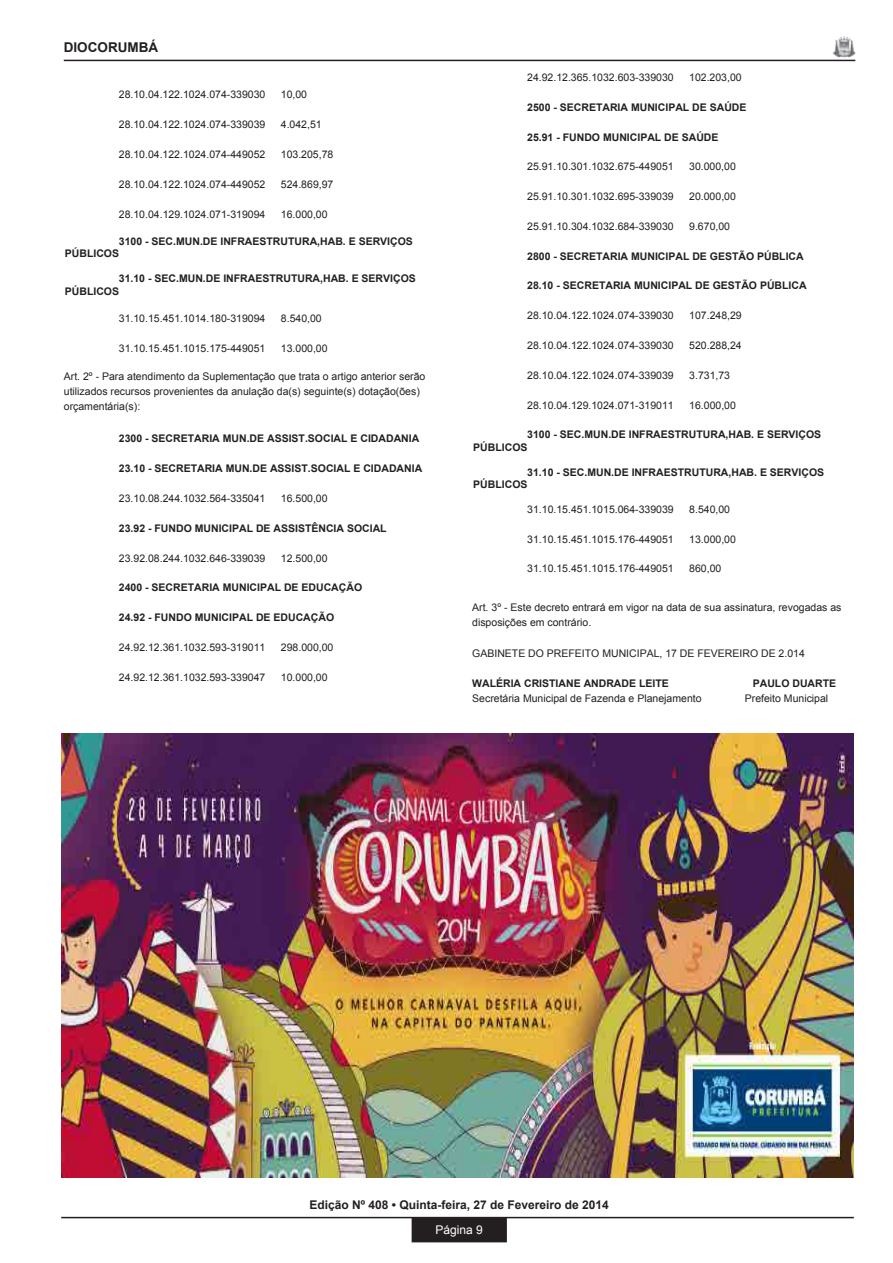
<style>
.page{position:relative;width:893px;height:1263px;background:#fff}
.page>*{position:absolute;margin:0;border:0;box-sizing:border-box;transform-origin:0 0}
.t1{font:700 13.5px "Arial";color:#231f20}
.t2{font:700 12px "Arial";color:#231f20}
.t3{font:12px "Arial";color:#fff}
.t4{font:10.5px/15.1px "Arial";color:#231f20}
.t5{font:700 10.5px/12.6px "Arial";color:#231f20}
</style>
<div class="page">
<div style="left:412px;top:1218px;width:94px;height:23px;background:#231f20"></div>
<div style="left:412px;top:1217px;width:95px;height:25px;border:2px solid #231f20"></div>
<hr style="left:61px;top:1217px;width:793px;height:1px;background:#231f20">
<hr style="left:64px;top:60px;width:791px;height:1px;background:#231f20">
<img style="left:833px;top:36px;width:22px;height:21px">
<img style="left:61px;top:733px;width:793px;height:445px">
<p class="t1" style="left:64px;top:38px;width:96px">DIOCORUMBÁ</p>
<p class="t4" style="left:119px;top:87px;width:148px">28.10.04.122.1024.074-339030</p>
<p class="t4" style="left:281px;top:87px;width:28px">10,00</p>
<p class="t4" style="left:119px;top:117px;width:148px">28.10.04.122.1024.074-339039</p>
<p class="t4" style="left:281px;top:117px;width:42px">4.042,51</p>
<p class="t4" style="left:119px;top:147px;width:148px">28.10.04.122.1024.074-449052</p>
<p class="t4" style="left:281px;top:147px;width:54px">103.205,78</p>
<p class="t4" style="left:119px;top:177px;width:148px">28.10.04.122.1024.074-449052</p>
<p class="t4" style="left:281px;top:177px;width:54px">524.869,97</p>
<p class="t4" style="left:119px;top:206px;width:148px">28.10.04.129.1024.071-319094</p>
<p class="t4" style="left:281px;top:206px;width:48px">16.000,00</p>
<p class="t5" style="left:65px;top:235px;width:350px;text-indent:54px">3100 - SEC.MUN.DE INFRAESTRUTURA,HAB. E SERVIÇOS<br>PÚBLICOS</p>
<p class="t5" style="left:65px;top:272px;width:352px;text-indent:54px">31.10 - SEC.MUN.DE INFRAESTRUTURA,HAB. E SERVIÇOS<br>PÚBLICOS</p>
<p class="t4" style="left:119px;top:311px;width:148px">31.10.15.451.1014.180-319094</p>
<p class="t4" style="left:281px;top:311px;width:42px">8.540,00</p>
<p class="t4" style="left:119px;top:340px;width:148px">31.10.15.451.1015.175-449051</p>
<p class="t4" style="left:281px;top:340px;width:48px">13.000,00</p>
<p class="t4" style="left:64px;top:369px;width:363px">Art. 2º - Para atendimento da Suplementação que trata o artigo anterior serão utilizados recursos provenientes da anulação da(s) seguinte(s) dotação(ões) orçamentária(s):</p>
<p class="t5" style="left:119px;top:433px;width:302px">2300 - SECRETARIA MUN.DE ASSIST.SOCIAL E CIDADANIA</p>
<p class="t5" style="left:119px;top:462px;width:305px">23.10 - SECRETARIA MUN.DE ASSIST.SOCIAL E CIDADANIA</p>
<p class="t4" style="left:119px;top:491px;width:148px">23.10.08.244.1032.564-335041</p>
<p class="t4" style="left:281px;top:491px;width:48px">16.500,00</p>
<p class="t5" style="left:119px;top:522px;width:269px">23.92 - FUNDO MUNICIPAL DE ASSISTÊNCIA SOCIAL</p>
<p class="t4" style="left:119px;top:550px;width:148px">23.92.08.244.1032.646-339039</p>
<p class="t4" style="left:281px;top:550px;width:48px">12.500,00</p>
<p class="t5" style="left:119px;top:582px;width:245px">2400 - SECRETARIA MUNICIPAL DE EDUCAÇÃO</p>
<p class="t5" style="left:119px;top:611px;width:217px">24.92 - FUNDO MUNICIPAL DE EDUCAÇÃO</p>
<p class="t4" style="left:119px;top:640px;width:148px">24.92.12.361.1032.593-319011</p>
<p class="t4" style="left:281px;top:640px;width:54px">298.000,00</p>
<p class="t4" style="left:119px;top:669px;width:148px">24.92.12.361.1032.593-339047</p>
<p class="t4" style="left:281px;top:669px;width:48px">10.000,00</p>
<p class="t4" style="left:527px;top:70px;width:148px">24.92.12.365.1032.603-339030</p>
<p class="t4" style="left:689px;top:70px;width:54px">102.203,00</p>
<p class="t5" style="left:527px;top:101px;width:221px">2500 - SECRETARIA MUNICIPAL DE SAÚDE</p>
<p class="t5" style="left:527px;top:131px;width:193px">25.91 - FUNDO MUNICIPAL DE SAÚDE</p>
<p class="t4" style="left:527px;top:159px;width:148px">25.91.10.301.1032.675-449051</p>
<p class="t4" style="left:689px;top:159px;width:48px">30.000,00</p>
<p class="t4" style="left:527px;top:189px;width:148px">25.91.10.301.1032.695-339039</p>
<p class="t4" style="left:689px;top:189px;width:48px">20.000,00</p>
<p class="t4" style="left:527px;top:219px;width:148px">25.91.10.304.1032.684-339030</p>
<p class="t4" style="left:689px;top:219px;width:42px">9.670,00</p>
<p class="t5" style="left:527px;top:250px;width:278px">2800 - SECRETARIA MUNICIPAL DE GESTÃO PÚBLICA</p>
<p class="t5" style="left:527px;top:280px;width:281px">28.10 - SECRETARIA MUNICIPAL DE GESTÃO PÚBLICA</p>
<p class="t4" style="left:527px;top:308px;width:148px">28.10.04.122.1024.074-339030</p>
<p class="t4" style="left:689px;top:308px;width:54px">107.248,29</p>
<p class="t4" style="left:527px;top:338px;width:148px">28.10.04.122.1024.074-339030</p>
<p class="t4" style="left:689px;top:338px;width:54px">520.288,24</p>
<p class="t4" style="left:527px;top:368px;width:148px">28.10.04.122.1024.074-339039</p>
<p class="t4" style="left:689px;top:368px;width:42px">3.731,73</p>
<p class="t4" style="left:527px;top:397px;width:148px">28.10.04.129.1024.071-319011</p>
<p class="t4" style="left:689px;top:397px;width:48px">16.000,00</p>
<p class="t5" style="left:473px;top:429px;width:350px;text-indent:54px">3100 - SEC.MUN.DE INFRAESTRUTURA,HAB. E SERVIÇOS<br>PÚBLICOS</p>
<p class="t5" style="left:473px;top:466px;width:352px;text-indent:54px">31.10 - SEC.MUN.DE INFRAESTRUTURA,HAB. E SERVIÇOS<br>PÚBLICOS</p>
<p class="t4" style="left:527px;top:502px;width:148px">31.10.15.451.1015.064-339039</p>
<p class="t4" style="left:689px;top:502px;width:42px">8.540,00</p>
<p class="t4" style="left:527px;top:531px;width:148px">31.10.15.451.1015.176-449051</p>
<p class="t4" style="left:689px;top:531px;width:48px">13.000,00</p>
<p class="t4" style="left:527px;top:561px;width:148px">31.10.15.451.1015.176-449051</p>
<p class="t4" style="left:689px;top:561px;width:34px">860,00</p>
<p class="t4" style="left:472px;top:600px;width:371px">Art. 3º - Este decreto entrará em vigor na data de sua assinatura, revogadas as disposições em contrário.</p>
<p class="t4" style="left:472px;top:645px;width:334px">GABINETE DO PREFEITO MUNICIPAL, 17 DE FEVEREIRO DE 2.014</p>
<p class="t5" style="left:472px;top:677px;width:198px">WALÉRIA CRISTIANE ANDRADE LEITE</p>
<p class="t5" style="left:753px;top:677px;width:85px">PAULO DUARTE</p>
<p class="t4" style="left:472px;top:691px;width:231px">Secretária Municipal de Fazenda e Planejamento</p>
<p class="t4" style="left:745px;top:691px;width:85px">Prefeito Municipal</p>
<p class="t2" style="left:310px;top:1197px;width:301px">Edição Nº 408 • Quinta-feira, 27 de Fevereiro de 2014</p>
<p class="t3" style="left:436px;top:1222px;width:49px">Página 9</p>
</div>
